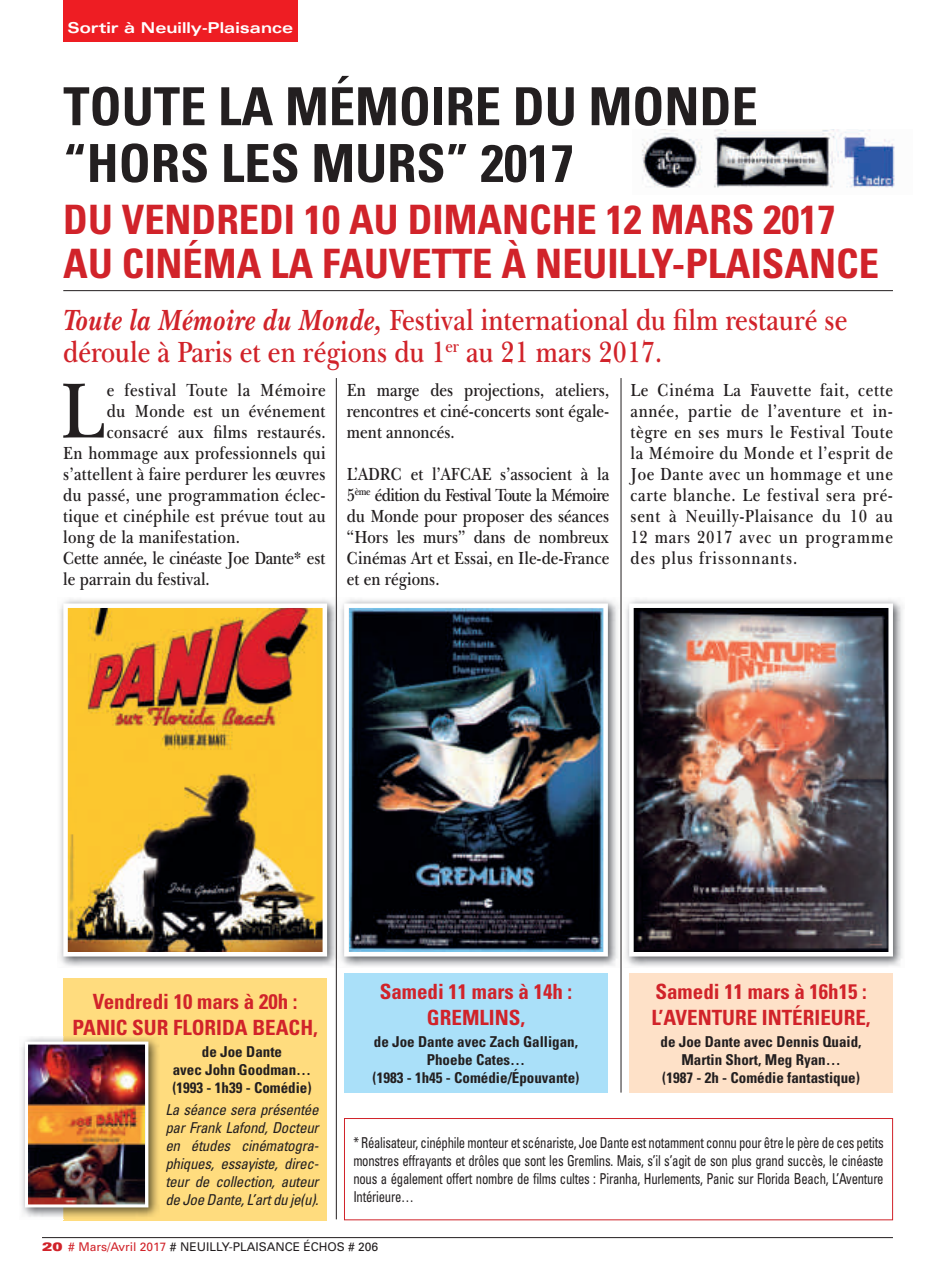
<style>
.page{position:relative;width:935px;height:1275px;background:#fff}
.page>*{position:absolute;margin:0;border:0;box-sizing:border-box;transform-origin:0 0}
.t1{font:600 80.55px "New Baskerville IT Cby BT";color:#231f20;scale:.85 1}
.t2{font:700 condensed 52.5px/56.7px "Univers";color:#231f20}
.t3{font:700 condensed 40.5px/43.5px "Univers";color:#d1232a}
.t4{font:600 30px/31.5px "New Baskerville IT Cby BT";color:#d1232a;scale:.85 1}
.t5{font:700 condensed 21px/25.5px "Univers";color:#d1232a;text-align:center}
.t6{font:600 18px/21px "New Baskerville IT Cby BT";letter-spacing:.02em;color:#231f20;text-align:justify;scale:.85 1}
.t7{font:600 18px "New Baskerville IT Cby BT";letter-spacing:-.02em;color:#231f20;scale:.85 1}
.t8{font:600 18px "New Baskerville IT Cby BT";letter-spacing:.04em;color:#231f20;scale:.85 1}
.t9{font:600 18px "New Baskerville IT Cby BT";color:#231f20;scale:.85 1}
.t10{font:condensed 15px/18px "Univers";letter-spacing:-.02em;color:#231f20;text-align:justify;scale:.85 1}
.t11{font:700 condensed 15px/18px "Univers";color:#231f20;text-align:center}
.t12{font:italic condensed 15px/18px "Univers";letter-spacing:-.02em;color:#231f20;text-align:justify}
.t13{font:700 expanded 15px "Univers";color:#fff}
.t14{font:12px "Univers";color:#231f20}
.s1{font-weight:700;font-style:italic}
.s2{font-weight:900;font-stretch:expanded;color:#d1232a}
.s3{color:#d1232a}
</style>
<div class="page">
<hr style="left:42px;top:1237px;width:850px;height:1px;background:#231f20">
<hr style="left:63px;top:290px;width:829px;height:1px;background:#231f20">
<div style="left:63px;top:0;width:234px;height:42px;background:#ee1d23"></div>
<div style="left:344px;top:1118px;width:548px;height:102px;border:1px solid #d1232a"></div>
<div style="left:63px;top:977px;width:264px;height:243px;background:#ffdc7e"></div>
<div style="left:344px;top:973px;width:264px;height:119px;background:#aae0f9"></div>
<div style="left:629px;top:973px;width:263px;height:119px;background:#fee1c8"></div>
<img style="left:59px;top:598px;width:559px;height:369px">
<img style="left:68px;top:608px;width:254px;height:343px">
<div style="left:63px;top:603px;width:264px;height:353px;border:4px solid #fff"></div>
<img style="left:21px;top:1036px;width:138px;height:183px">
<img style="left:74px;top:1036px;width:85px;height:1px">
<img style="left:29px;top:1045px;width:115px;height:158px">
<div style="left:25px;top:1041px;width:123px;height:166px;border:3px solid #fff"></div>
<img style="left:349px;top:608px;width:254px;height:343px">
<div style="left:344px;top:603px;width:264px;height:353px;border:4px solid #fff"></div>
<img style="left:625px;top:599px;width:278px;height:368px">
<img style="left:634px;top:608px;width:253px;height:343px">
<div style="left:629px;top:603px;width:263px;height:353px;border:4px solid #fff"></div>
<hr style="left:336px;top:378px;width:1px;height:841px;background:#231f20">
<hr style="left:620px;top:378px;width:1px;height:714px;background:#231f20">
<img style="left:642px;top:129px;width:253px;height:59px">
<p class="t13" style="left:68px;top:22px;width:227px">Sortir à Neuilly-Plaisance</p>
<h2 class="t2" style="left:63px;top:83px;width:696px">TOUTE LA MÉMOIRE DU MONDE “HORS LES MURS” 2017</h2>
<h3 class="t3" style="left:63px;top:201px;width:817px">DU VENDREDI 10 AU DIMANCHE 12 MARS 2017<br>AU CINÉMA LA FAUVETTE À NEUILLY-PLAISANCE</h3>
<h3 class="t4" style="left:63px;top:308px;width:924px"><span class="s1">Toute la Mémoire du Monde,</span> Festival international du film restauré se déroule à Paris et en régions du 1<sup>er</sup> au 21 mars 2017.</h3>
<h1 class="t1" style="left:60px;top:380px;width:53px">L</h1>
<p class="t8" style="left:107px;top:383px;width:259px">e festival Toute la Mémoire</p>
<p class="t6" style="left:347px;top:381px;width:310px">En marge des projections, ateliers, rencontres et ciné-concerts sont égale&shy;ment annoncés.</p>
<p class="t6" style="left:347px;top:465px;width:310px">L’ADRC et l’AFCAE s’associent à la 5<sup>ème</sup> édition du Festival Toute la Mémoire du Monde pour proposer des séances “Hors les murs” dans de nombreux Cinémas Art et Essai, en Ile-de-France et en régions.</p>
<p class="t6" style="left:630px;top:381px;width:310px">Le Cinéma La Fauvette fait, cette année, partie de l’aventure et in&shy;tègre en ses murs le Festival Toute la Mémoire du Monde et l’esprit de Joe Dante avec un hommage et une carte blanche. Le festival sera pré&shy;sent à Neuilly-Plaisance du 10 au 12 mars 2017 avec un programme des plus frissonnants.</p>
<p class="t6" style="left:107px;top:402px;width:259px">du Monde est un événement</p>
<p class="t6" style="left:107px;top:423px;width:259px">consacré aux films restaurés.</p>
<p class="t6" style="left:63px;top:444px;width:310px">En hommage aux professionnels qui</p>
<p class="t6" style="left:63px;top:465px;width:310px">s’attellent à faire perdurer les œuvres</p>
<p class="t6" style="left:63px;top:486px;width:310px">du passé, une programmation éclec-</p>
<p class="t6" style="left:63px;top:507px;width:310px">tique et cinéphile est prévue tout au</p>
<p class="t6" style="left:63px;top:528px;width:209px">long de la manifestation.</p>
<p class="t7" style="left:63px;top:551px;width:310px">Cette année, le cinéaste Joe Dante* est</p>
<p class="t9" style="left:63px;top:572px;width:174px">le parrain du festival.</p>
<p class="t5" style="left:73px;top:990px;width:247px">Vendredi 10 mars à 20h :<br>PANIC SUR FLORIDA BEACH,</p>
<p class="t11" style="left:172px;top:1043px;width:141px">de Joe Dante<br>avec John Goodman… (1993 - 1h39 - Comédie)</p>
<p class="t12" style="left:165px;top:1101px;width:155px">La séance sera présentée par Frank Lafond, Docteur en études cinématogra&shy;phiques, essayiste, direc&shy;teur de collection, auteur de Joe Dante, L’art du je(u).</p>
<p class="t5" style="left:379px;top:981px;width:194px">Samedi 11 mars à 14h :<br>GREMLINS,</p>
<p class="t11" style="left:372px;top:1034px;width:208px">de Joe Dante avec Zach Galligan,<br>Phoebe Cates…<br>(1983 - 1h45 - Comédie/Épouvante)</p>
<p class="t5" style="left:651px;top:981px;width:220px;text-align:left">Samedi 11 mars à 16h15 :<br>L’AVENTURE INTÉRIEURE,</p>
<p class="t11" style="left:660px;top:1034px;width:202px">de Joe Dante avec Dennis Quaid,<br>Martin Short, Meg Ryan…<br>(1987 - 2h - Comédie fantastique)</p>
<p class="t10" style="left:353px;top:1135px;width:625px">* Réalisateur, cinéphile monteur et scénariste, Joe Dante est notamment connu pour être le père de ces petits monstres effrayants et drôles que sont les Gremlins. Mais, s’il s’agit de son plus grand succès, le cinéaste nous a également offert nombre de films cultes : Piranha, Hurlements, Panic sur Florida Beach, L’Aventure Intérieure…</p>
<p class="t14" style="left:42px;top:1242px;width:337px"><span class="s2">20</span> <span class="s3"># Mars/Avril 2017</span> # NEUILLY-PLAISANCE ÉCHOS # 206</p>
</div>
